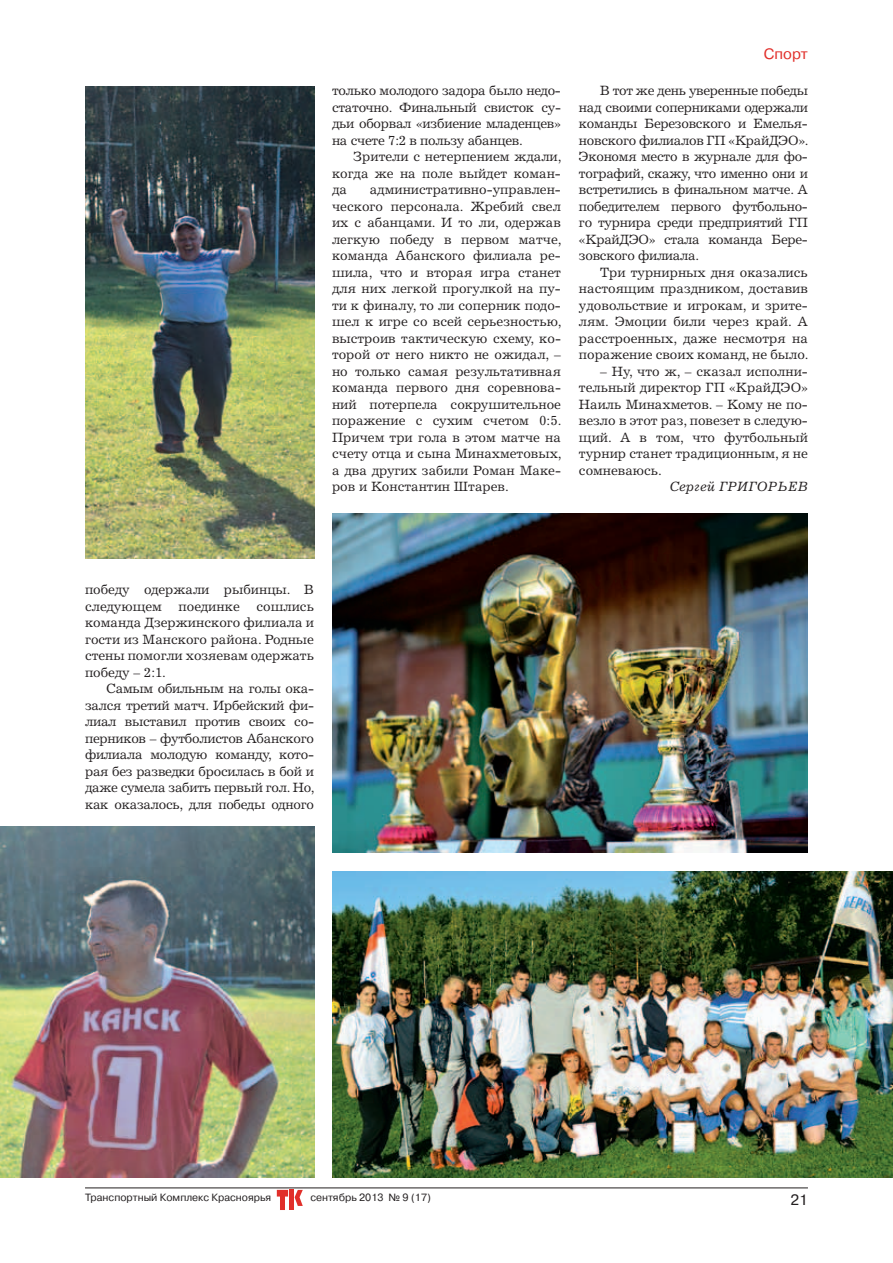
<style>
.page{position:relative;width:893px;height:1263px;background:#fff}
.page>*{position:absolute;margin:0;border:0;box-sizing:border-box;transform-origin:0 0}
.t1{font:15px "zn Pragmatica";color:#e12f2a}
.t2{font:15px "zn Pragmatica";color:#231f20}
.t3{font:13.5px/16.5px "zn Excelsior";color:#231f20;text-align:justify}
.t4{font:italic 13.5px "zn Excelsior";color:#231f20}
.t5{font:10.5px "zn Pragmatica";color:#231f20}
</style>
<div class="page">
<hr style="left:85px;top:1187px;width:723px;height:1px;background:#231f20">
<svg style="left:277px;top:1190px;width:11px;height:20px"></svg>
<div style="left:289px;top:1190px;width:5px;height:20px;background:#e12f2a"></div>
<svg style="left:295px;top:1190px;width:8px;height:16px"></svg>
<img style="left:332px;top:872px;width:561px;height:306px">
<img style="left:332px;top:513px;width:476px;height:340px">
<img style="left:85px;top:86px;width:229px;height:472px">
<img style="left:0;top:826px;width:314px;height:352px">
<p class="t3" style="left:332px;top:83px;width:230px">только молодого задора было недо&shy;статочно. Финальный свисток су&shy;дьи оборвал «избиение младенцев» на счете 7:2 в пользу абанцев.</p>
<p class="t3" style="left:332px;top:149px;width:231px;text-indent:21px">Зрители с нетерпением ждали, когда же на поле выйдет коман&shy;да</p>
<p class="t3" style="left:332px;top:182px;width:231px;text-indent:38px">административно-управлен&shy;ческого персонала. Жребий свел их с абанцами. И то ли, одержав легкую победу в первом матче, команда Абанского филиала ре&shy;шила, что и вторая игра станет для них легкой прогулкой на пу&shy;ти к финалу, то ли соперник подо&shy;шел к игре со всей серьезностью, выстроив тактическую схему, ко&shy;торой от него никто не ожидал, – но только самая результативная команда первого дня соревнова&shy;ний потерпела сокрушительное поражение с сухим счетом 0:5.<br>Причем три гола в этом матче на счету отца и сына Минахметовых, а два других забили Роман Маке&shy;ров и Константин Штарев.</p>
<p class="t1" style="left:764px;top:46px;width:46px">Спорт</p>
<p class="t3" style="left:579px;top:82px;width:231px;text-indent:21px">В тот же день уверенные победы над своими соперниками одержали команды Березовского и Емелья&shy;новского филиалов ГП «КрайДЭО».<br>Экономя место в журнале для фо&shy;тографий, скажу, что именно они и встретились в финальном матче. А победителем первого футбольно&shy;го турнира среди предприятий ГП «КрайДЭО» стала команда Бере&shy;зовского филиала.</p>
<p class="t3" style="left:579px;top:264px;width:231px;text-indent:21px">Три турнирных дня оказались настоящим праздником, доставив удовольствие и игрокам, и зрите&shy;лям. Эмоции били через край. А расстроенных, даже несмотря на поражение своих команд, не было.</p>
<p class="t3" style="left:579px;top:363px;width:230px;text-indent:21px">– Ну, что ж, – сказал исполни&shy;тельный директор ГП «КрайДЭО» Наиль Минахметов. – Кому не по&shy;везло в этот раз, повезет в следую&shy;щий. А в том, что футбольный турнир станет традиционным, я не сомневаюсь.</p>
<p class="t4" style="left:669px;top:479px;width:69px">Сергей Григор</p>
<p class="t4" style="left:777px;top:479px;width:22px">ьев</p>
<p class="t3" style="left:85px;top:581px;width:230px">победу одержали рыбинцы. В следующем поединке сошлись команда Дзержинского филиала и гости из Манского района. Родные стены помогли хозяевам одержать победу – 2:1.</p>
<p class="t3" style="left:85px;top:680px;width:231px;text-indent:21px">Самым обильным на голы ока&shy;зался третий матч. Ирбейский фи&shy;лиал выставил против своих со&shy;перников – футболистов Абанского филиала молодую команду, кото&shy;рая без разведки бросилась в бой и даже сумела забить первый гол. Но, как оказалось, для победы одного</p>
<p class="t5" style="left:85px;top:1192px;width:188px">Транспортный Комплекс Красноярья</p>
<p class="t5" style="left:310px;top:1192px;width:122px">сентябрь 2013 № 9 (17)</p>
<p class="t2" style="left:790px;top:1192px;width:19px">21</p>
</div>
